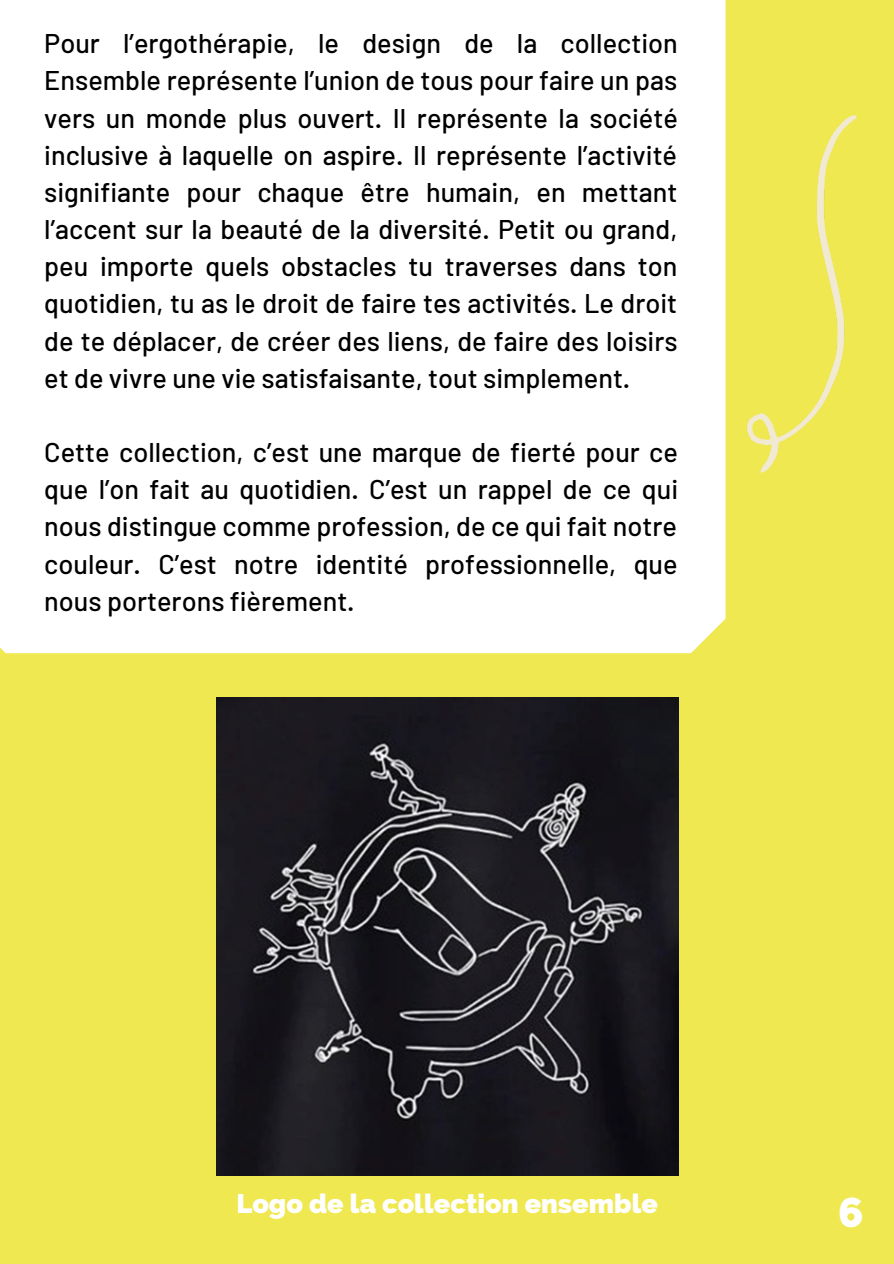
<style>
.page{position:relative;width:894px;height:1264px;background:#fff}
.page>*{position:absolute;margin:0;border:0;box-sizing:border-box;transform-origin:0 0}
.t1{font:800 42px "Raleway";color:#fff}
.t2{font:500 27px/37.2px "Barlow";color:#000;text-align:justify}
.t3{font:800 27px "Raleway";color:#fff}
</style>
<div class="page">
<div style="left:0;top:0;width:893px;height:1263px;background:#efe850"></div>
<div style="left:0;top:0;width:725px;height:653px;background:#fff"></div>
<img style="left:216px;top:698px;width:462px;height:477px">
<img style="left:747px;top:115px;width:109px;height:357px">
<p class="t2" style="left:44px;top:24px;width:635px">Pour l’ergothérapie, le design de la collection Ensemble représente l’union de tous pour faire un pas vers un monde plus ouvert. Il représente la société inclusive à laquelle on aspire. Il représente l’activité signifiante pour chaque être humain, en mettant l’accent sur la beauté de la diversité. Petit ou grand, peu importe quels obstacles tu traverses dans ton quotidien, tu as le droit de faire tes activités. Le droit de te déplacer, de créer des liens, de faire des loisirs et de vivre une vie satisfaisante, tout simplement.</p>
<p class="t2" style="left:44px;top:432px;width:635px">Cette collection, c’est une marque de fierté pour ce que l’on fait au quotidien. C’est un rappel de ce qui nous distingue comme profession, de ce qui fait notre couleur. C’est notre identité professionnelle, que nous porterons fièrement.</p>
<p class="t3" style="left:236px;top:1187px;width:423px">Logo de la collection ensemble</p>
<p class="t1" style="left:837px;top:1187px;width:27px">6</p>
</div>
